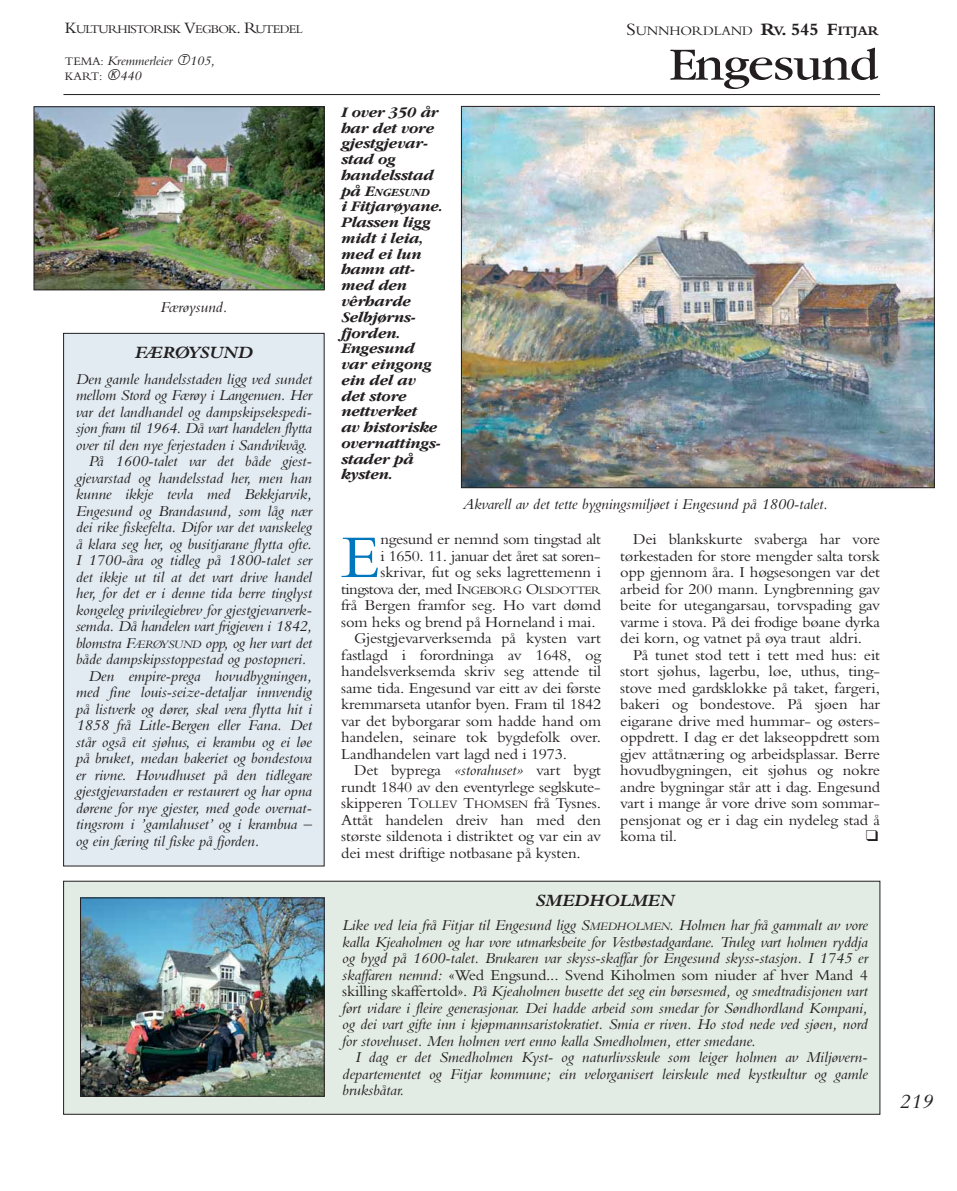
<style>
.page{position:relative;width:957px;height:1191px;background:#fff}
.page>*{position:absolute;margin:0;border:0;box-sizing:border-box;transform-origin:0 0}
.t1{font:63.15px "Bembo MT Std";color:#0077bc;scale:1.05 1}
.t2{font:48px "Garamond";letter-spacing:-.015em;color:#231f20;scale:1.1 1}
.t3{font:italic 21px "Bembo MT Std";color:#231f20;scale:1.05 1}
.t4{font:italic 700 18px "Bembo MT Std";letter-spacing:-.01em;color:#231f20;scale:1.05 1}
.t5{font:italic 15.75px/16.5px "Bembo MT Std";letter-spacing:-.01em;color:#231f20;text-align:justify;scale:1.05 1}
.t6{font:15.75px/16.5px "Bembo MT Std";letter-spacing:-.01em;color:#231f20;text-align:justify;scale:1.05 1}
.t7{font:italic 15.75px "Bembo MT Std";letter-spacing:-.03em;color:#231f20;scale:1.05 1}
.t8{font:15.75px "Bembo MT Std";letter-spacing:-.035em;color:#231f20;scale:1.05 1}
.t9{font:15.75px "Bembo MT Std";letter-spacing:-.03em;color:#231f20;scale:1.05 1}
.t10{font:italic 700 15px/15.8px "Garamond IT Cby BT";letter-spacing:-.01em;color:#231f20;scale:1.05 1}
.t11{font:13.5px "Bembo MT Std";letter-spacing:-.015em;color:#231f20;scale:1.05 1}
.t12{font:italic 13.5px "Bembo MT Std";letter-spacing:-.01em;color:#231f20;scale:1.05 1}
.t13{font:12.3px "Bembo MT Std";letter-spacing:-.065em;color:#231f20;scale:1.05 1}
.t14{font:12px "Bembo MT Std";color:#231f20;scale:1.05 1}
.t15{font:italic 700 11.25px "Garamond IT Cby BT";letter-spacing:-.015em;color:#231f20;scale:1.05 1}
.s1{font-size:16.5px}
.s2{font-style:normal;font-size:12px}
.s3{font-family:"Circle Frame";font-size:15px}
.s4{font-family:"Circle Frame";font-style:italic;font-size:15px}
.s5{font-style:italic;font-size:13.5px}
.s6{font-size:11.85px}
.s7{font-size:15px}
.s8{font-size:18px}
.s9{font-weight:700;font-size:18px}
.s10{font-weight:700}
.s11{font-style:italic}
.s12{font-style:normal}
</style>
<div class="page">
<hr style="left:63px;top:94px;width:817px;height:1px;background:#231f20">
<div style="left:64px;top:881px;width:816px;height:233px;background:#e3ebe5"></div>
<div style="left:63px;top:881px;width:817px;height:233px;border:1px solid #231f20"></div>
<div style="left:64px;top:333px;width:260px;height:533px;background:#e1ebf1"></div>
<div style="left:63px;top:333px;width:261px;height:533px;border:1px solid #231f20"></div>
<img style="left:463px;top:108px;width:469px;height:378px">
<img style="left:36px;top:109px;width:286px;height:179px">
<div style="left:34px;top:107px;width:290px;height:183px;border:1px solid #231f20"></div>
<img style="left:82px;top:899px;width:240px;height:195px">
<div style="left:80px;top:897px;width:244px;height:199px;border:1px solid #231f20"></div>
<p class="t13" style="left:65px;top:25px;width:228px"><span class="s1">K</span>ULTURHISTORISK <span class="s1">V</span>EGBOK<span class="s1">. R</span>UTEDEL</p>
<p class="t12" style="left:65px;top:56px;width:144px"><span class="s2">TEMA:</span> Kremmerleier <span class="s3">T</span>105,</p>
<p class="t14" style="left:65px;top:72px;width:74px">KART: <span class="s4">K</span><span class="s5">440</span></p>
<p class="t5" style="left:160px;top:300px;width:66px">Færøysund.</p>
<p class="t4" style="left:135px;top:341px;width:114px">FÆRØYSUND</p>
<p class="t5" style="left:76px;top:372px;width:226px">Den gamle handelsstaden ligg ved sundet</p>
<p class="t5" style="left:76px;top:388px;width:226px">mellom Stord og Færøy i Langenuen. Her</p>
<p class="t5" style="left:76px;top:405px;width:226px">var det landhandel og dampskips ekspe di -</p>
<p class="t7" style="left:76px;top:422px;width:226px">sjon fram til 1964. Då vart han delen flytta</p>
<p class="t5" style="left:76px;top:438px;width:222px">over til den nye ferje staden i Sandvikvåg.</p>
<p class="t5" style="left:88px;top:454px;width:214px">På 1600-talet var det både gjest -</p>
<p class="t5" style="left:76px;top:471px;width:226px">gjevarstad og handelsstad her, men han</p>
<p class="t5" style="left:76px;top:487px;width:226px">kunne ikkje tevla med Bekkjarvik,</p>
<p class="t5" style="left:76px;top:504px;width:226px">Engesund og Brandasund, som låg nær</p>
<p class="t5" style="left:76px;top:520px;width:226px">dei rike fiskefelta. Difor var det vanskeleg</p>
<p class="t5" style="left:76px;top:537px;width:226px">å klara seg her, og busitjarane flytta ofte.</p>
<p class="t5" style="left:76px;top:553px;width:226px">I 1700-åra og tidleg på 1800-talet ser</p>
<p class="t5" style="left:76px;top:570px;width:226px">det ikkje ut til at det vart drive handel</p>
<p class="t5" style="left:76px;top:586px;width:226px">her, for det er i denne tida berre tinglyst</p>
<p class="t5" style="left:76px;top:603px;width:226px">kongeleg privilegiebrev for gjestgjevarverk -</p>
<p class="t5" style="left:76px;top:619px;width:226px">semda. Då handelen vart frigjeven i 1842,</p>
<p class="t5" style="left:76px;top:636px;width:226px">blomstra F<span class="s6">ÆRØY SUND</span> opp, og her vart det</p>
<p class="t5" style="left:76px;top:652px;width:221px">både damp skipsstoppestad og postopneri.</p>
<p class="t5" style="left:88px;top:669px;width:214px">Den empire-prega hovudbygningen,</p>
<p class="t5" style="left:76px;top:685px;width:226px">med fine louis-seize-detaljar innvendig</p>
<p class="t5" style="left:76px;top:702px;width:226px">på listverk og dører, skal vera flytta hit i</p>
<p class="t5" style="left:76px;top:718px;width:226px">1858 frå Litle-Bergen eller Fana. Det</p>
<p class="t5" style="left:76px;top:735px;width:226px">står også eit sjøhus, ei krambu og ei løe</p>
<p class="t5" style="left:76px;top:751px;width:226px">på bruket, medan bakeriet og bonde stova</p>
<p class="t5" style="left:76px;top:768px;width:226px">er rivne. Hovudhuset på den tidlegare</p>
<p class="t5" style="left:76px;top:784px;width:226px">gjestgjevar staden er restaurert og har opna</p>
<p class="t5" style="left:76px;top:801px;width:226px">dørene for nye gjester, med gode overnat -</p>
<p class="t5" style="left:76px;top:817px;width:226px">tingsrom i ’gamlahuset’ og i krambua –</p>
<p class="t5" style="left:76px;top:834px;width:176px">og ein færing til fiske på fjorden.</p>
<p class="t10" style="left:342px;top:105px;width:94px">I over 350 år har det vore gjest gjevar - stad og handelsstad</p>
<p class="t15" style="left:342px;top:188px;width:86px"><span class="s7">på E</span>NGESUND</p>
<p class="t10" style="left:342px;top:200px;width:99px">i Fitjar øyane.<br>Plassen ligg midt i leia, med ei lun hamn att - med den<br>vêr harde<br>Selbjørns - fjorden.<br>Engesund var eingong ein del av det store<br>nett verket<br>av histo riske overnat tings - stader på kysten.</p>
<p class="t11" style="left:626px;top:25px;width:241px"><span class="s8">S</span>UNNHORDLAND <span class="s9">R</span><span class="s10">V</span><span class="s9">. 545 F</span><span class="s10">ITJAR</span></p>
<h2 class="t2" style="left:669px;top:48px;width:192px">Engesund</h2>
<p class="t5" style="left:463px;top:498px;width:349px">Akvarell av det tette bygningsmiljøet i Engesund på 1800-talet.</p>
<h1 class="t1" style="left:341px;top:534px;width:39px">E</h1>
<p class="t6" style="left:380px;top:532px;width:212px">ngesund er nemnd som tingstad alt</p>
<p class="t9" style="left:380px;top:550px;width:211px">i 1650. 11. januar det året sat soren -</p>
<p class="t6" style="left:380px;top:565px;width:212px">skrivar, fut og seks lagrettemenn i</p>
<p class="t8" style="left:341px;top:583px;width:249px">ting stova der, med I<span class="s6">NGEBORG</span> O<span class="s6">LSDOTTER</span></p>
<p class="t6" style="left:341px;top:598px;width:249px">frå Bergen framfor seg. Ho vart dømd</p>
<p class="t6" style="left:341px;top:615px;width:244px">som heks og brend på Horneland i mai.</p>
<p class="t6" style="left:354px;top:631px;width:237px">Gjestgjevarverksemda på kysten vart</p>
<p class="t6" style="left:341px;top:648px;width:249px">fastlagd i forordninga av 1648, og</p>
<p class="t6" style="left:341px;top:664px;width:249px">handelsverksemda skriv seg attende til</p>
<p class="t6" style="left:341px;top:681px;width:249px">same tida. Engesund var eitt av dei første</p>
<p class="t6" style="left:341px;top:697px;width:249px">kremmarseta utanfor byen. Fram til 1842</p>
<p class="t6" style="left:341px;top:714px;width:249px">var det byborgarar som hadde hand om</p>
<p class="t6" style="left:341px;top:730px;width:249px">handelen, seinare tok bygde folk over.</p>
<p class="t6" style="left:341px;top:747px;width:216px">Landhandelen vart lagd ned i 1973.</p>
<p class="t6" style="left:354px;top:763px;width:237px">Det byprega <span class="s11">«storahuset»</span> vart bygt</p>
<p class="t6" style="left:341px;top:780px;width:249px">rundt 1840 av den eventyrlege seglskute-</p>
<p class="t6" style="left:341px;top:796px;width:249px">skipperen T<span class="s6">OLLEV</span> T<span class="s6">HOMSEN</span> frå Tysnes.</p>
<p class="t6" style="left:341px;top:813px;width:249px">Attåt handelen dreiv han med den</p>
<p class="t6" style="left:341px;top:829px;width:249px">største sildenota i distriktet og var ein av</p>
<p class="t6" style="left:341px;top:846px;width:230px">dei mest driftige notbasane på kysten.</p>
<p class="t6" style="left:620px;top:532px;width:249px;text-indent:13px">Dei blankskurte svaberga har vore tørke staden for store mengder salta torsk opp gjennom åra. I høgsesongen var det arbeid for 200 mann. Lyngbrenning gav beite for utegangarsau, torvspading gav varme i stova. På dei frodige bøane dyrka dei korn, og vatnet på øya traut aldri.</p>
<p class="t6" style="left:620px;top:648px;width:249px;text-indent:13px">På tunet stod tett i tett med hus: eit stort sjøhus, lagerbu, løe, uthus, ting - stove med gardsklokke på taket, fargeri, bakeri og bondestove. På sjøen har eigarane drive med hummar- og østers - oppdrett. I dag er det lakse opp drett som gjev attåtnæring og arbeids plassar. Berre hovudbygningen, eit sjøhus og nokre andre bygningar står att i dag. Engesund vart i mange år vore drive som som mar - pensjonat og er i dag ein nydeleg stad å koma til.</p>
<p class="t4" style="left:535px;top:889px;width:134px">SMEDHOLMEN</p>
<p class="t5" style="left:342px;top:918px;width:502px">Like ved leia frå Fitjar til Engesund ligg S<span class="s6">MEDHOLMEN</span>. Holmen har frå gammalt av vore kalla Kjeaholmen og har vore ut marksbeite for Vestbøstadgardane. Truleg vart holmen ryddja og bygd på 1600-talet. Brukaren var skyss-skaffar for Engesund skyss-stasjon. I 1745 er skaffaren nemnd: <span class="s12">«Wed Engsund... Svend Kiholmen som niuder af hver Mand 4 skilling skaffertold».</span> På Kjeaholmen busette det seg ein børsesmed, og smedtradisjonen vart ført vidare i fleire generasjonar. Dei hadde arbeid som smedar for Søndhordland Kompani, og dei vart gifte inn i kjøp mannsaristokratiet. Smia er riven. Ho stod nede ved sjøen, nord for stovehuset. Men holmen vert enno kalla Smedholmen, etter smedane.</p>
<p class="t5" style="left:342px;top:1050px;width:502px;text-indent:13px">I dag er det Smedholmen Kyst- og naturlivsskule som leiger holmen av Miljø vern - departementet og Fitjar kommune; ein velorganisert leirskule med kystkultur og gamle bruksbåtar.</p>
<h3 class="t3" style="left:899px;top:1094px;width:34px">219</h3>
</div>
